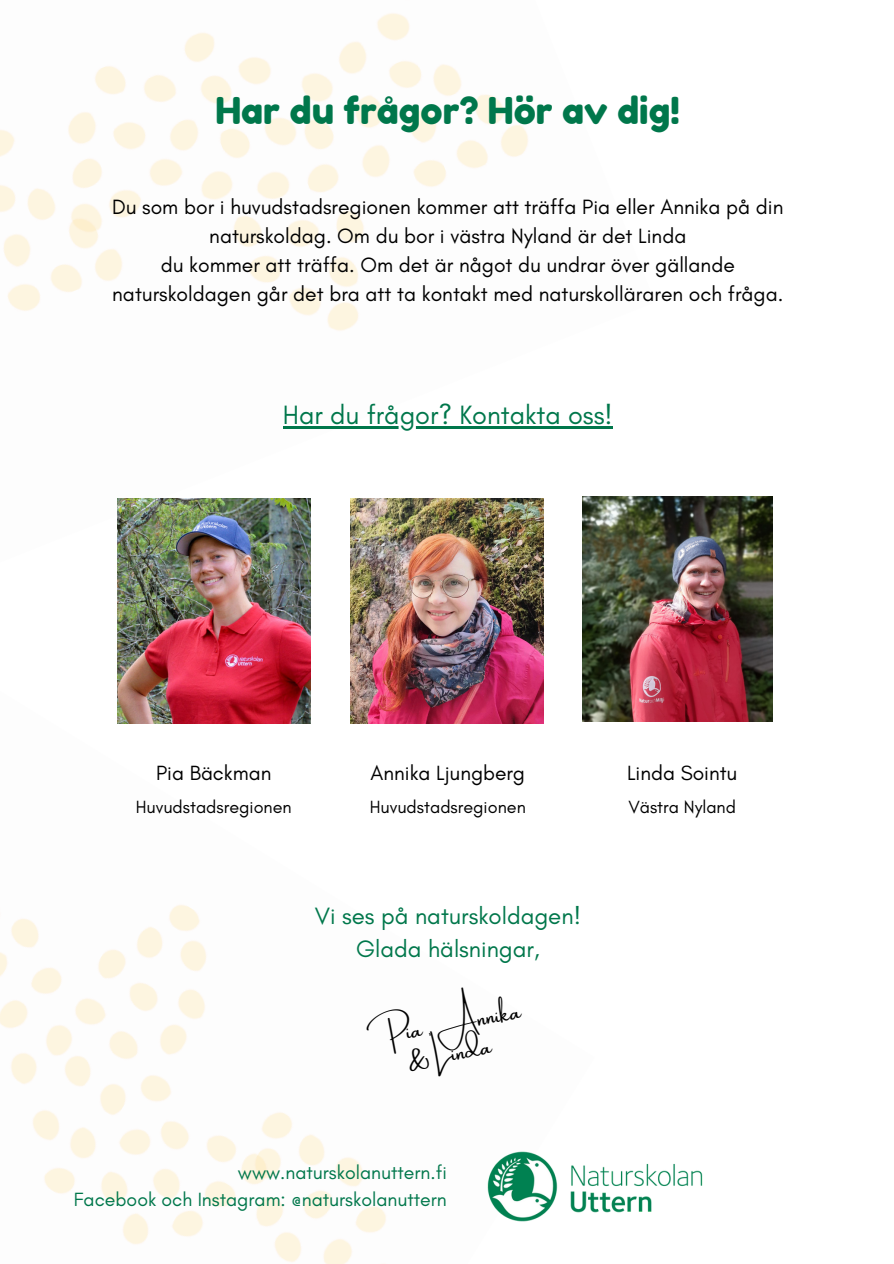
<style>
.page{position:relative;width:894px;height:1264px;background:#fff}
.page>*{position:absolute;margin:0;border:0;box-sizing:border-box;transform-origin:0 0}
.t1{font:36.9px "Fredoka One";color:#00774b}
.t2{font:27px "Glacial Indifference";color:#00774b}
.t3{font:24px/32.7px "Glacial Indifference";color:#00774b;text-align:center}
.t4{font:21px/29.1px "Glacial Indifference";color:#000;text-align:center}
.t5{font:21px/29.2px "Amsterdam One";color:#000;text-align:center}
.t6{font:19.5px/27px "Glacial Indifference";color:#00774b;text-align:right}
.t7{font:18px "Glacial Indifference";color:#000}
</style>
<div class="page">
<img style="left:0;top:13px;width:613px;height:563px">
<img style="left:0;top:687px;width:594px;height:576px">
<img style="left:447px;top:1109px;width:256px;height:154px">
<img style="left:118px;top:498px;width:192px;height:225px">
<img style="left:350px;top:498px;width:193px;height:225px">
<img style="left:582px;top:496px;width:190px;height:225px">
<hr style="left:283px;top:426px;width:285px;height:3px;background:#00774b">
<hr style="left:568px;top:426px;width:44px;height:3px;background:#00774b">
<h1 class="t1" style="left:215px;top:88px;width:466px">Har du frågor? Hör av dig!</h1>
<p class="t4" style="left:112px;top:192px;width:672px">Du som bor i huvudstadsregionen kommer att träffa Pia eller Annika på din naturskoldag. Om du bor i västra Nyland är det Linda<br>du kommer att träffa. Om det är något du undrar över gällande naturskoldagen går det bra att ta kontakt med naturskolläraren och fråga.</p>
<p class="t2" style="left:283px;top:398px;width:331px">Har du frågor? Kontakta oss!</p>
<p class="t4" style="left:156px;top:758px;width:117px">Pia Bäckman</p>
<p class="t7" style="left:136px;top:795px;width:157px">Huvudstadsregionen</p>
<p class="t4" style="left:370px;top:758px;width:156px">Annika Ljungberg</p>
<p class="t7" style="left:370px;top:796px;width:157px">Huvudstadsregionen</p>
<p class="t3" style="left:315px;top:899px;width:267px">Vi ses på naturskoldagen!<br>Glada hälsningar,</p>
<p class="t5" style="left:366px;top:1026px;width:156px;rotate:-11deg">Pia , Annika &amp; Linda</p>
<p class="t6" style="left:74px;top:1158px;width:374px">www.naturskolanuttern.fi<br>Facebook och Instagram: @naturskolanuttern</p>
<p class="t4" style="left:627px;top:758px;width:112px">Linda Sointu</p>
<p class="t7" style="left:628px;top:795px;width:109px">Västra Nyland</p>
</div>
